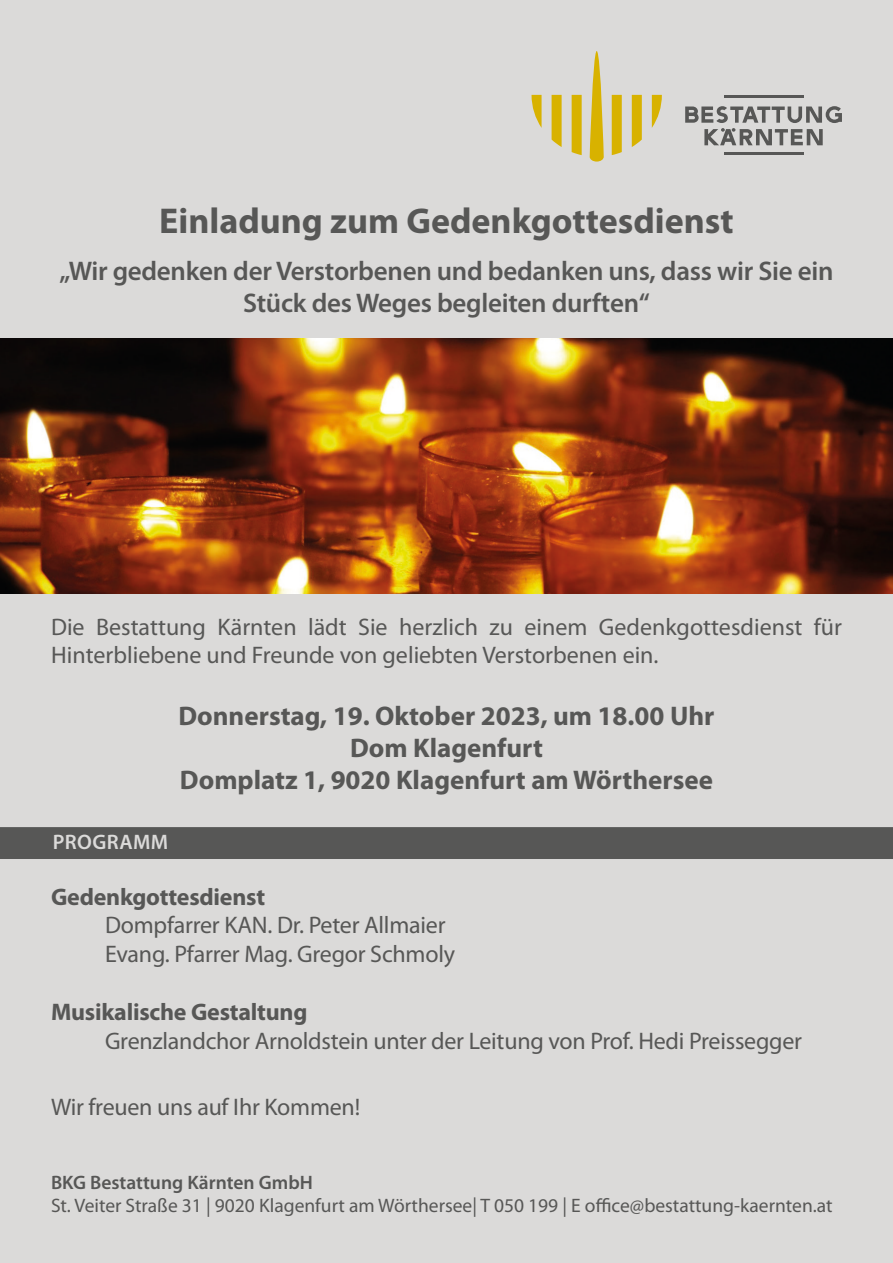
<style>
.page{position:relative;width:893px;height:1263px;background:#dbdad9}
.page>*{position:absolute;margin:0;border:0;box-sizing:border-box;transform-origin:0 0}
.t1{font:700 36px "Myriad Pro";color:#575756}
.t2{font:700 27px/32.4px "Myriad Pro";color:#575756;text-align:center}
.t3{font:600 27px/32.4px "Myriad Pro";letter-spacing:-.01em;color:#575756;text-align:center}
.t4{font:24px/28.8px "Myriad Pro";letter-spacing:-.01em;color:#575756}
.t5{font:700 24px "Myriad Pro";letter-spacing:-.01em;color:#575756}
.t6{font:600 21px "Myriad Pro";letter-spacing:.02em;color:#dbdad9}
.t7{font:19.5px "Myriad Pro";color:#575756}
.t8{font:600 19.5px "Myriad Pro";color:#575756}
</style>
<div class="page">
<svg style="left:531px;top:95px;width:11px;height:33px"></svg>
<svg style="left:552px;top:95px;width:10px;height:52px"></svg>
<svg style="left:572px;top:95px;width:10px;height:60px"></svg>
<svg style="left:612px;top:95px;width:10px;height:60px"></svg>
<svg style="left:632px;top:95px;width:10px;height:52px"></svg>
<svg style="left:652px;top:95px;width:10px;height:33px"></svg>
<svg style="left:590px;top:51px;width:14px;height:111px"></svg>
<hr style="left:724px;top:95px;width:79px;height:3px;background:#575756">
<hr style="left:724px;top:152px;width:79px;height:2px;background:#575756">
<svg style="left:685px;top:106px;width:157px;height:39px"></svg>
<div style="left:0;top:827px;width:893px;height:32px;background:#575756"></div>
<img style="left:0;top:338px;width:893px;height:255px">
<h1 class="t1" style="left:159px;top:198px;width:576px">Einladung zum Gedenkgottesdienst</h1>
<p class="t3" style="left:60px;top:254px;width:775px">„Wir gedenken der Verstorbenen und bedanken uns, dass wir Sie ein<br>Stück des Weges begleiten durften“</p>
<p class="t4" style="left:51px;top:612px;width:792px">Die Bestattung Kärnten lädt Sie herzlich zu einem Gedenkgottesdienst für<br>Hinterbliebene und Freunde von geliebten Verstorbenen ein.</p>
<p class="t2" style="left:178px;top:698px;width:538px">Donnerstag, 19. Oktober 2023, um 18.00 Uhr<br>Dom Klagenfurt<br>Domplatz 1, 9020 Klagenfurt am Wörthersee</p>
<p class="t6" style="left:53px;top:828px;width:117px">PROGRAMM</p>
<p class="t5" style="left:51px;top:881px;width:216px">Gedenkgottesdienst</p>
<p class="t4" style="left:105px;top:911px;width:352px">Dompfarrer KAN. Dr. Peter Allmaier<br>Evang. Pfarrer Mag. Gregor Schmoly</p>
<p class="t5" style="left:51px;top:996px;width:258px">Musikalische Gestaltung</p>
<p class="t4" style="left:105px;top:1026px;width:698px">Grenzlandchor Arnoldstein unter der Leitung von Prof. Hedi Preissegger</p>
<p class="t4" style="left:51px;top:1092px;width:311px">Wir freuen uns auf Ihr Kommen!</p>
<p class="t8" style="left:51px;top:1169px;width:263px">BKG Bestattung Kärnten GmbH</p>
<p class="t7" style="left:51px;top:1193px;width:783px">St. Veiter Straße 31 | 9020 Klagenfurt am Wörthersee| T 050 199 | E office@bestattung-kaernten.at</p>
</div>
